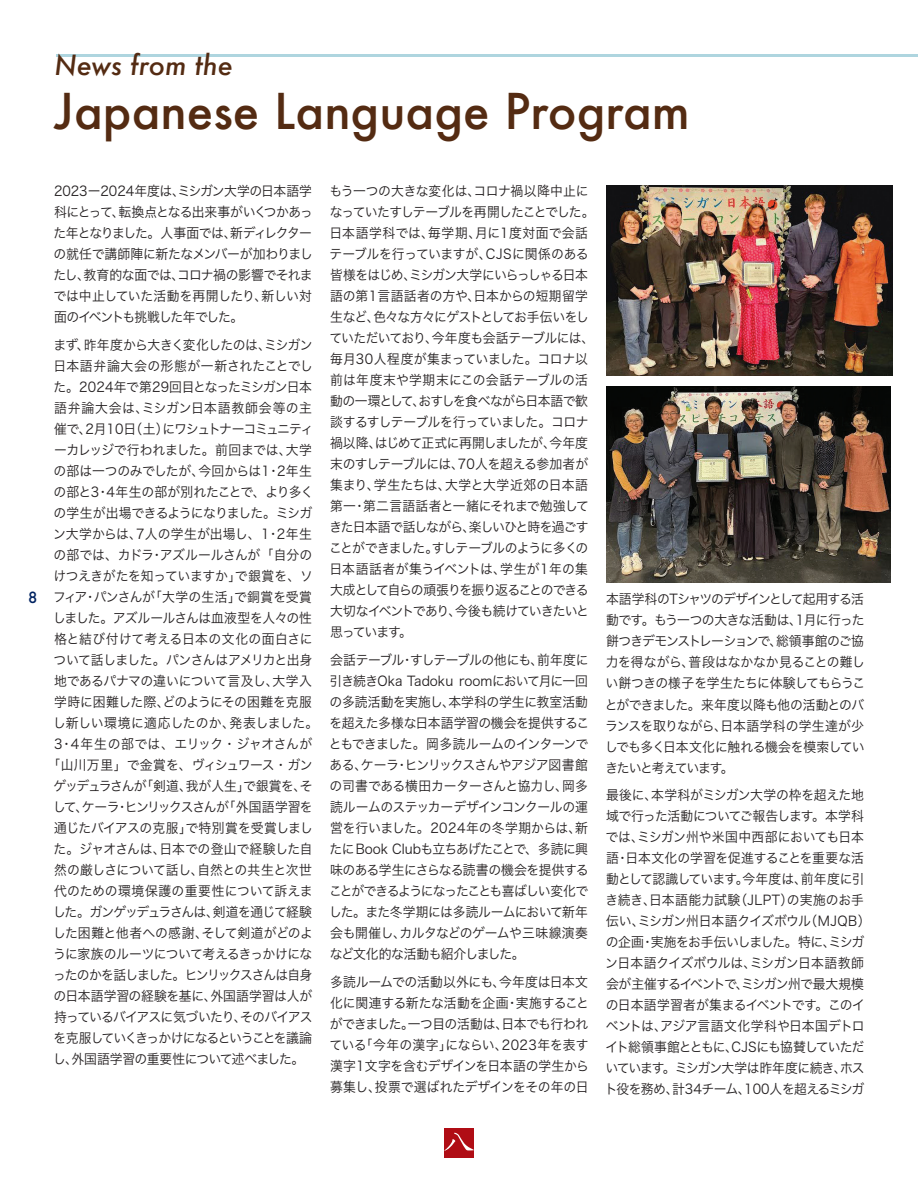
<style>
.page{position:relative;width:918px;height:1188px;background:#fff}
.page>*{position:absolute;margin:0;border:0;box-sizing:border-box;transform-origin:0 0}
.t1{font:500 48px "Futura";color:#542b12}
.t2{font:italic 500 27px "Futura";color:#542b12}
.t3{font:500 15px "Futura";color:#002361}
.t4{font:13.5px/21px "Hiragino Sans W3";letter-spacing:-.03em;color:#231f20;text-align:justify;scale:.95 1}
.t5{font:13.5px "Hiragino Sans W3";letter-spacing:-.07em;color:#231f20;scale:.95 1}
.t6{font:13.5px "Hiragino Sans W3";color:#231f20;scale:.95 1}
.t7{font:13.5px "Hiragino Sans W3";letter-spacing:.02em;color:#231f20;scale:.95 1}
.t8{font:13.5px "Hiragino Sans W3";letter-spacing:-.09em;color:#231f20;scale:.95 1}
.t9{font:13.5px "Hiragino Sans W3";letter-spacing:-.01em;color:#231f20;scale:.95 1}
.t10{font:13.5px "Hiragino Sans W3";letter-spacing:.005em;color:#231f20;scale:.95 1}
.t11{font:13.5px "Hiragino Sans W3";letter-spacing:-.095em;color:#231f20;scale:.95 1}
.t12{font:13.5px "Hiragino Sans W3";letter-spacing:-.065em;color:#231f20;scale:.95 1}
.t13{font:13.5px "Hiragino Sans W3";letter-spacing:-.085em;color:#231f20;scale:.95 1}
.t14{font:13.5px "Hiragino Sans W3";letter-spacing:-.06em;color:#231f20;scale:.95 1}
.t15{font:13.5px "Hiragino Sans W3";letter-spacing:-.05em;color:#231f20;scale:.95 1}
.t16{font:13.5px "Hiragino Sans W3";letter-spacing:-.005em;color:#231f20;scale:.95 1}
.t17{font:13.5px "Hiragino Sans W3";letter-spacing:.025em;color:#231f20;scale:.95 1}
.t18{font:13.5px "Hiragino Sans W3";letter-spacing:.065em;color:#231f20;scale:.95 1}
</style>
<div class="page">
<img style="left:606px;top:186px;width:286px;height:190px">
<img style="left:606px;top:387px;width:285px;height:196px">
<hr style="left:56px;top:54px;width:862px;height:3px;background:#aed5df">
<div style="left:445px;top:1128px;width:29px;height:30px;background:#b00d15"></div>
<svg style="left:444px;top:1133px;width:30px;height:18px"></svg>
<p class="t3" style="left:28px;top:587px;width:11px">8</p>
<h2 class="t2" style="left:54px;top:46px;width:180px">News from the</h2>
<h1 class="t1" style="left:54px;top:78px;width:637px">Japanese Language Program</h1>
<p class="t4" style="left:53px;top:180px;width:275px">2023ー2024年度は、ミシガン大学の日本語学科にとって、転換点となる出来事がいくつかあった年となりました。人事面では、新ディレクターの就任で講師陣に新たなメンバーが加わりましたし、教育的な面では、コロナ禍の影響でそれまでは中止していた活動を再開したり、新しい対面のイベントも挑戦した年でした。</p>
<p class="t4" style="left:53px;top:333px;width:274px">まず、昨年度から大きく変化したのは、ミシガン</p>
<p class="t17" style="left:53px;top:354px;width:275px">日本語弁論大会の形態が一新されたことでし</p>
<p class="t4" style="left:53px;top:375px;width:274px">た。2024年で第29回目となったミシガン日本</p>
<p class="t18" style="left:54px;top:396px;width:273px">語弁論大会は、ミシガン日本語教師会等の主</p>
<p class="t8" style="left:54px;top:417px;width:275px">催で、2月10日（土）にワシュトナーコミュニティ</p>
<p class="t4" style="left:54px;top:438px;width:273px">ーカレッジで行われました。前回までは、大学</p>
<p class="t9" style="left:54px;top:459px;width:274px">の部は一つのみでしたが、今回からは1・2年生</p>
<p class="t4" style="left:54px;top:480px;width:275px">の部と3・4年生の部が別れたことで、より多く</p>
<p class="t14" style="left:54px;top:501px;width:274px">の学生が出場できるようになりました。ミシガ</p>
<p class="t10" style="left:53px;top:522px;width:274px">ン大学からは、7人の学生が出場し、1・2年生</p>
<p class="t4" style="left:54px;top:543px;width:274px">の部では、カドラ・アズルールさんが「自分の</p>
<p class="t4" style="left:54px;top:564px;width:275px">けつえきがたを知っていますか」で銀賞を、ソ</p>
<p class="t6" style="left:53px;top:585px;width:274px">フィア・パンさんが「大学の生活」で銅賞を受賞</p>
<p class="t4" style="left:53px;top:606px;width:274px">しました。アズルールさんは血液型を人々の性</p>
<p class="t7" style="left:54px;top:627px;width:274px">格と結び付けて考える日本の文化の面白さに</p>
<p class="t15" style="left:53px;top:648px;width:274px">ついて話しました。パンさんはアメリカと出身</p>
<p class="t4" style="left:54px;top:669px;width:273px">地であるパナマの違いについて言及し、大学入</p>
<p class="t4" style="left:54px;top:690px;width:273px">学時に困難した際、どのようにその困難を克服</p>
<p class="t16" style="left:53px;top:711px;width:281px">し新しい環境に適応したのか、発表しました。</p>
<p class="t6" style="left:54px;top:732px;width:273px">3・4年生の部では、エリック・ジャオさんが</p>
<p class="t4" style="left:48px;top:753px;width:281px">「山川万里」で金賞を、ヴィシュワース・ガン</p>
<p class="t4" style="left:54px;top:774px;width:274px">ゲッデュラさんが「剣道、我が人生」で銀賞を、そ</p>
<p class="t5" style="left:53px;top:795px;width:275px">して、ケーラ・ヒンリックスさんが「外国語学習を</p>
<p class="t4" style="left:54px;top:816px;width:274px">通じたバイアスの克服」で特別賞を受賞しまし</p>
<p class="t4" style="left:53px;top:837px;width:274px">た。ジャオさんは、日本での登山で経験した自</p>
<p class="t4" style="left:54px;top:858px;width:273px">然の厳しさについて話し、自然との共生と次世</p>
<p class="t7" style="left:54px;top:879px;width:274px">代のための環境保護の重要性について訴えま</p>
<p class="t5" style="left:53px;top:900px;width:274px">した。ガンゲッデュラさんは、剣道を通じて経験</p>
<p class="t4" style="left:53px;top:921px;width:275px">した困難と他者への感謝、そして剣道がどのよ</p>
<p class="t4" style="left:53px;top:942px;width:274px">うに家族のルーツについて考えるきっかけにな</p>
<p class="t11" style="left:53px;top:963px;width:274px">ったのかを話しました。ヒンリックスさんは自身</p>
<p class="t4" style="left:54px;top:984px;width:274px">の日本語学習の経験を基に、外国語学習は人が</p>
<p class="t12" style="left:54px;top:1005px;width:274px">持っているバイアスに気づいたり、そのバイアス</p>
<p class="t13" style="left:53px;top:1026px;width:274px">を克服していくきっかけになるということを議論</p>
<p class="t4" style="left:53px;top:1047px;width:266px">し、外国語学習の重要性について述べました。</p>
<p class="t4" style="left:329px;top:180px;width:281px;text-align:left">もう一つの大きな変化は、コロナ禍以降中止になっていたすしテーブルを再開したことでした。日本語学科では、毎学期、月に1度対面で会話テーブルを行っていますが、CJSに関係のある皆様をはじめ、ミシガン大学にいらっしゃる日本語の第1言語話者の方や、日本からの短期留学生など、色々な方々にゲストとしてお手伝いをしていただいており、今年度も会話テーブルには、毎月30人程度が集まっていました。コロナ以前は年度末や学期末にこの会話テーブルの活動の一環として、おすしを食べながら日本語で歓談するすしテーブルを行っていました。コロナ禍以降、はじめて正式に再開しましたが、今年度末のすしテーブルには、70人を超える参加者が集まり、学生たちは、大学と大学近郊の日本語第一・第二言語話者と一緒にそれまで勉強してきた日本語で話しながら、楽しいひと時を過ごすことができました。すしテーブルのように多くの日本語話者が集うイベントは、学生が1年の集大成として自らの頑張りを振り返ることのできる大切なイベントであり、今後も続けていきたいと思っています。</p>
<p class="t4" style="left:329px;top:649px;width:275px">会話テーブル・すしテーブルの他にも、前年度に引き続きOka Tadoku roomにおいて月に一回の多読活動を実施し、本学科の学生に教室活動を超えた多様な日本語学習の機会を提供することもできました。岡多読ルームのインターンである、ケーラ・ヒンリックスさんやアジア図書館の司書である横田カーターさんと協力し、岡多読ルームのステッカーデザインコンクールの運営を行いました。2024年の冬学期からは、新たにBook Clubも立ちあげたことで、多読に興味のある学生にさらなる読書の機会を提供することができるようになったことも喜ばしい変化でした。また冬学期には多読ルームにおいて新年会も開催し、カルタなどのゲームや三味線演奏など文化的な活動も紹介しました。</p>
<p class="t4" style="left:329px;top:970px;width:275px">多読ルームでの活動以外にも、今年度は日本文化に関連する新たな活動を企画・実施することができました。一つ目の活動は、日本でも行われている「今年の漢字」にならい、2023年を表す漢字1文字を含むデザインを日本語の学生から募集し、投票で選ばれたデザインをその年の日</p>
<p class="t4" style="left:605px;top:588px;width:275px">本語学科のTシャツのデザインとして起用する活動です。もう一つの大きな活動は、1月に行った餅つきデモンストレーションで、総領事館のご協力を得ながら、普段はなかなか見ることの難しい餅つきの様子を学生たちに体験してもらうことができました。来年度以降も他の活動とのバランスを取りながら、日本語学科の学生達が少しでも多く日本文化に触れる機会を模索していきたいと考えています。</p>
<p class="t4" style="left:605px;top:784px;width:281px;text-align:left">最後に、本学科がミシガン大学の枠を超えた地域で行った活動についてご報告します。本学科では、ミシガン州や米国中西部においても日本語・日本文化の学習を促進することを重要な活動として認識しています。今年度は、前年度に引き続き、日本語能力試験（JLPT）の実施のお手伝い、ミシガン州日本語クイズボウル（MJQB）の企画・実施をお手伝いしました。特に、ミシガン日本語クイズボウルは、ミシガン日本語教師会が主催するイベントで、ミシガン州で最大規模の日本語学習者が集まるイベントです。このイベントは、アジア言語文化学科や日本国デトロイト総領事館とともに、CJSにも協賛していただいています。ミシガン大学は昨年度に続き、ホスト役を務め、計34チーム、100人を超えるミシガ</p>
</div>
